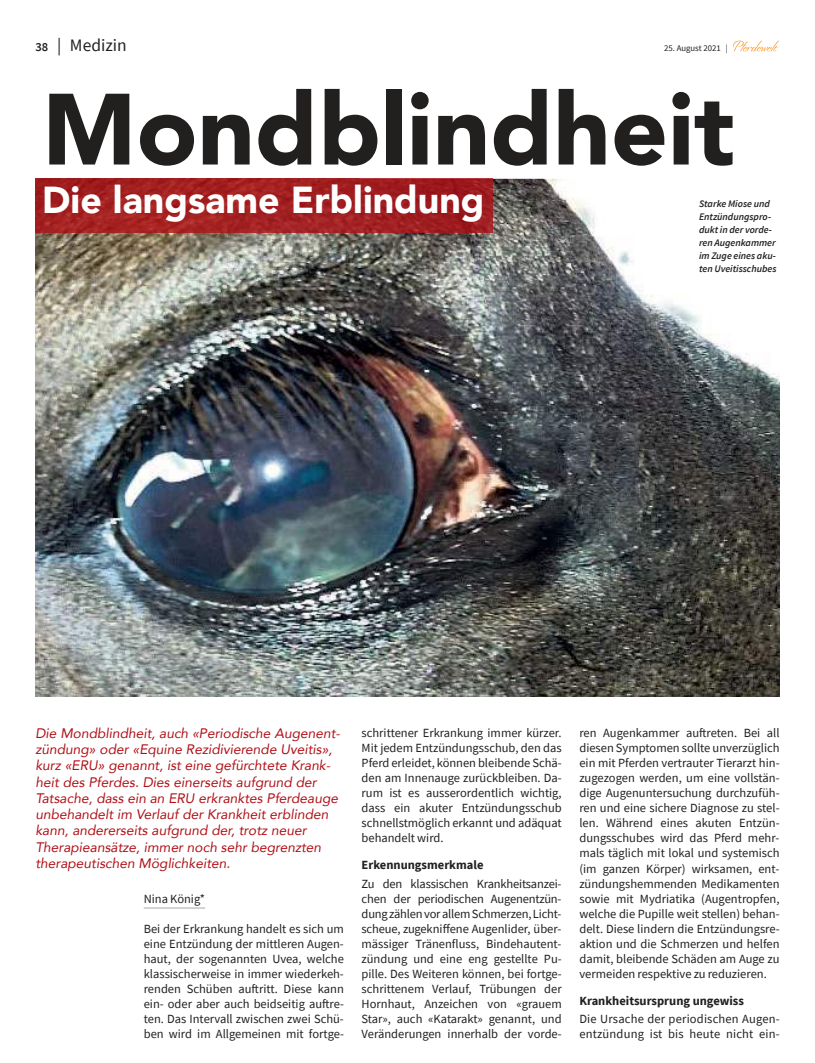
<style>
.page{position:relative;width:815px;height:1063px;background:#fff}
.page>*{position:absolute;margin:0;border:0;box-sizing:border-box;transform-origin:0 0}
.t1{font:900 100px "Avenir";color:#221f1f}
.t2{font:900 37.5px "Avenir";color:#fff}
.t3{font:17.5px "Source Sans Pro";color:#221f1f}
.t4{font:italic 13.75px/16.2px "Avenir";color:#b01016}
.t5{font:12.5px/15.1px "Source Sans Pro";color:#221f1f;text-align:justify}
.t6{font:700 12.5px "Source Sans Pro";color:#221f1f}
.t7{font:italic 600 10px/13.1px "Source Sans Pro";color:#221f1f}
.t8{font:8.75px "Source Sans Pro";color:#221f1f}
.s1{font-weight:600;font-size:12.5px}
</style>
<div class="page">
<img style="left:35px;top:179px;width:745px;height:518px">
<div style="left:35px;top:179px;width:458px;height:54px;background:#b01016;opacity:.8"></div>
<svg style="left:733px;top:41px;width:46px;height:10px"></svg>
<hr style="left:144px;top:908px;width:61px;height:1px;background:#a7a9ab">
<h3 class="t3" style="left:35px;top:38px;width:93px"><span class="s1">38</span> | Medizin</h3>
<p class="t8" style="left:664px;top:45px;width:65px">25. August 2021 |</p>
<h1 class="t1" style="left:42px;top:89px;width:694px">Mondblindheit</h1>
<h2 class="t2" style="left:42px;top:185px;width:444px">Die langsame Erblindung</h2>
<p class="t7" style="left:699px;top:198px;width:79px">Starke Miose und<br>Entz¸ndungspro&shy;dukt in der vorde&shy;ren Augenkammer im Zuge eines aku&shy;ten Uveitisschubes</p>
<p class="t4" style="left:35px;top:726px;width:306px">Die Mondblindheit, auch ´Periodische Augenent&shy;z¸ndungª oder ´Equine Rezidivierende Uveitisª, kurz ´ERUª genannt, ist eine gef¸rchtete Krank&shy;heit des Pferdes. Dies einerseits aufgrund der Tatsache, dass ein an ERU erkranktes Pferdeauge unbehandelt im Verlauf der Krankheit erblinden kann, andererseits aufgrund der, trotz neuer Therapieans‰tze, immer noch sehr begrenzten therapeutischen Mˆglichkeiten.</p>
<p class="t5" style="left:144px;top:892px;width:63px">Nina Kˆnig*</p>
<p class="t5" style="left:144px;top:922px;width:202px">Bei der Erkrankung handelt es sich um eine Entz¸ndung der mittleren Augen&shy;haut, der sogenannten Uvea, welche klassischerweise in immer wiederkeh&shy;renden Sch¸ben auftritt. Diese kann ein- oder aber auch beidseitig auftre&shy;ten. Das Intervall zwischen zwei Sch¸- ben wird im Allgemeinen mit fortge-</p>
<p class="t5" style="left:362px;top:726px;width:202px">schrittener Erkrankung immer k¸rzer.<br>Mit jedem Entz¸ndungsschub, den das Pferd erleidet, kˆnnen bleibende Sch‰- den am Innenauge zur¸ckbleiben. Da&shy;rum ist es ausserordentlich wichtig, dass ein akuter Entz¸ndungsschub schnellstmˆglich erkannt und ad‰quat behandelt wird.</p>
<p class="t6" style="left:362px;top:860px;width:123px">Erkennungsmerkmale</p>
<p class="t5" style="left:362px;top:877px;width:202px">Zu den klassischen Krankheitsanzei&shy;chen der periodischen Augenentz¸n&shy;dung z‰hlen vor allem Schmerzen, Licht&shy;scheue, zugekniffene Augenlider, ¸ber&shy;m‰ssiger Tr‰nenfluss, Bindehautent&shy;z¸ndung und eine eng gestellte Pu&shy;pille. Des Weiteren kˆnnen, bei fortge&shy;schrittenem Verlauf, Tr¸bungen der Hornhaut, Anzeichen von ´grauem Starª, auch ´Kataraktª genannt, und Ver‰nderungen innerhalb der vorde-</p>
<p class="t5" style="left:579px;top:726px;width:202px">ren Augenkammer auftreten. Bei all diesen Symptomen sollte unverz¸glich ein mit Pferden vertrauter Tierarzt hin&shy;zugezogen werden, um eine vollst‰n&shy;dige Augenuntersuchung durchzuf¸h&shy;ren und eine sichere Diagnose zu stel&shy;len. W‰hrend eines akuten Entz¸n&shy;dungsschubes wird das Pferd mehr&shy;mals t‰glich mit lokal und systemisch (im ganzen Kˆrper) wirksamen, ent&shy;z¸ndungshemmenden Medikamenten sowie mit Mydriatika (Augentropfen, welche die Pupille weit stellen) behan&shy;delt. Diese lindern die Entz¸ndungsre&shy;aktion und die Schmerzen und helfen damit, bleibende Sch‰den am Auge zu vermeiden respektive zu reduzieren.</p>
<p class="t6" style="left:579px;top:996px;width:166px">Krankheitsursprung ungewiss</p>
<p class="t5" style="left:579px;top:1013px;width:202px">Die Ursache der periodischen Augen&shy;entz¸ndung ist bis heute nicht ein-</p>
</div>
